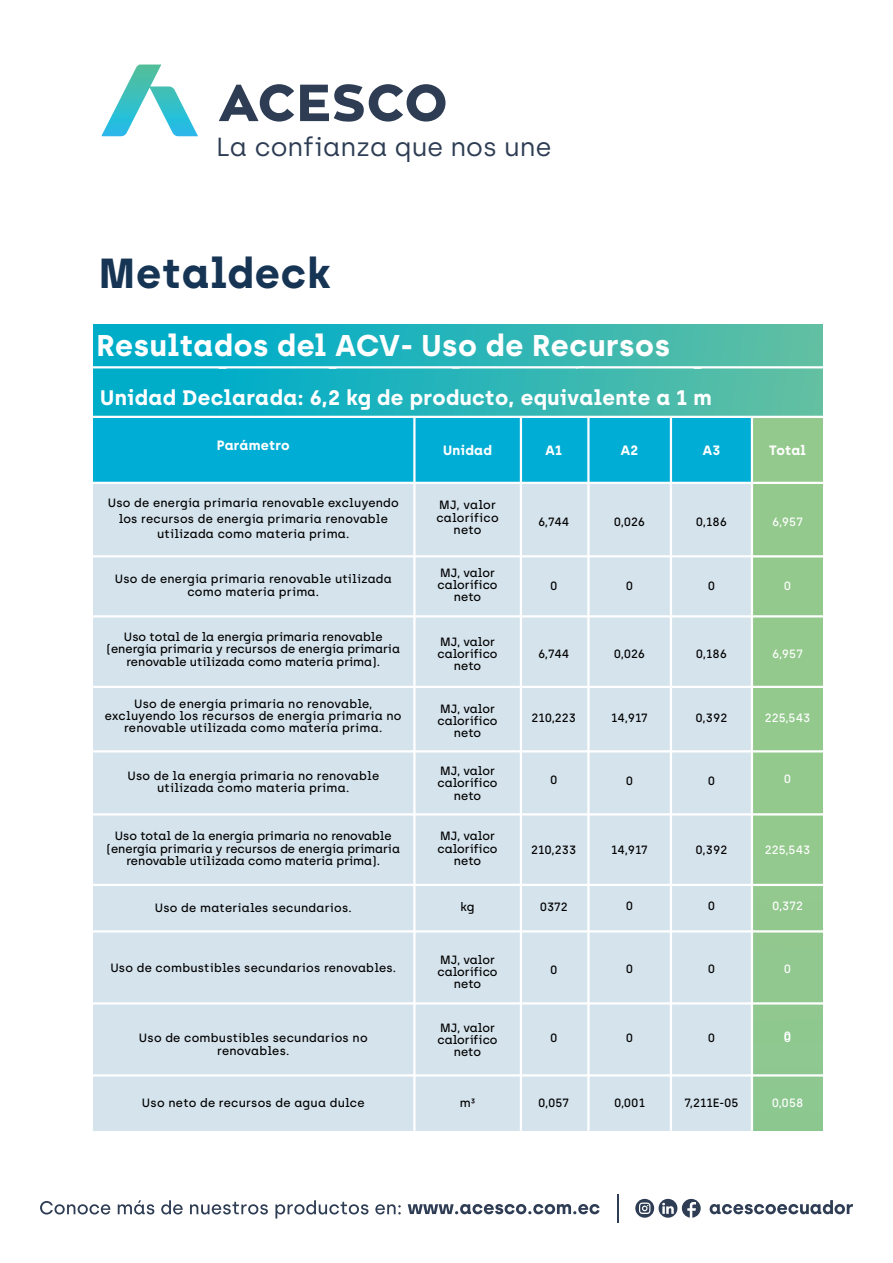
<style>
.page{position:relative;width:893px;height:1263px;background:#fff}
.page>*{position:absolute;margin:0;border:0;box-sizing:border-box;transform-origin:0 0}
.t1{font:700 42px "Archia";letter-spacing:.02em;color:#163454}
.t2{font:700 30px "Archia";letter-spacing:.02em;color:#fff}
.t3{font:26.1px "Archia";color:#2e3d54}
.t4{font:700 21px "Archia";letter-spacing:.02em;color:#fff}
.t5{font:700 13.5px "Archia";letter-spacing:.02em;color:#fff}
.t6{font:500 12px/12.3px "Archia";color:#000;text-align:center}
.t7{font:500 12px/12.3px "Archia";letter-spacing:.02em;color:#000;text-align:center}
.t8{font:500 12px "Archia";color:#fff}
</style>
<div class="page">
<svg style="left:219px;top:84px;width:75px;height:38px"></svg>
<svg style="left:300px;top:84px;width:145px;height:38px"></svg>
<svg style="left:102px;top:65px;width:96px;height:71px"></svg>
<svg style="left:40px;top:1201px;width:70px;height:13px"></svg>
<svg style="left:118px;top:1200px;width:36px;height:14px"></svg>
<svg style="left:161px;top:1200px;width:22px;height:14px"></svg>
<svg style="left:190px;top:1202px;width:78px;height:12px"></svg>
<svg style="left:275px;top:1200px;width:93px;height:18px"></svg>
<svg style="left:375px;top:1204px;width:26px;height:10px"></svg>
<svg style="left:710px;top:1200px;width:143px;height:14px"></svg>
<svg style="left:408px;top:1204px;width:192px;height:10px"></svg>
<svg style="left:635px;top:1199px;width:66px;height:19px"></svg>
<hr style="left:617px;top:1194px;width:2px;height:29px;background:#2e3d54">
<div style="left:410px;top:482px;width:342px;height:648px;background:#d5e3ec"></div>
<div style="left:93px;top:482px;width:317px;height:648px;background:#d5e3ec"></div>
<div style="left:93px;top:324px;width:729px;height:93px;background:linear-gradient(to right,#00abcf,#62c0a3)"></div>
<div style="left:93px;top:417px;width:659px;height:65px;background:#00add5"></div>
<div style="left:752px;top:417px;width:71px;height:714px;background:#94c98d"></div>
<hr style="left:90px;top:366px;width:733px;height:2px;background:#fff">
<hr style="left:90px;top:416px;width:733px;height:2px;background:#fff">
<hr style="left:90px;top:482px;width:733px;height:2px;background:#fff">
<hr style="left:90px;top:555px;width:733px;height:2px;background:#fff">
<hr style="left:90px;top:615px;width:733px;height:2px;background:#fff">
<hr style="left:90px;top:686px;width:733px;height:2px;background:#fff">
<hr style="left:90px;top:750px;width:733px;height:2px;background:#fff">
<hr style="left:90px;top:813px;width:733px;height:2px;background:#fff">
<hr style="left:90px;top:884px;width:733px;height:2px;background:#fff">
<hr style="left:90px;top:930px;width:733px;height:2px;background:#fff">
<hr style="left:90px;top:1002px;width:733px;height:2px;background:#fff">
<hr style="left:90px;top:1074px;width:733px;height:2px;background:#fff">
<hr style="left:751px;top:417px;width:2px;height:714px;background:#fff">
<hr style="left:670px;top:417px;width:2px;height:714px;background:#fff">
<hr style="left:587px;top:417px;width:3px;height:714px;background:#fff">
<hr style="left:520px;top:417px;width:2px;height:714px;background:#fff">
<hr style="left:413px;top:417px;width:3px;height:714px;background:#fff">
<h3 class="t3" style="left:216px;top:132px;width:337px">La confianza que nos une</h3>
<h1 class="t1" style="left:99px;top:248px;width:233px">Metaldeck</h1>
<h2 class="t2" style="left:97px;top:327px;width:575px">Resultados del ACV- Uso de Recursos</h2>
<h3 class="t4" style="left:100px;top:385px;width:613px">Unidad Declarada: 6,2 kg de producto, equivalente a 1 m</h3>
<p class="t5" style="left:217px;top:437px;width:74px">Parámetro</p>
<p class="t5" style="left:443px;top:442px;width:50px">Unidad</p>
<p class="t5" style="left:545px;top:442px;width:18px">A1</p>
<p class="t5" style="left:621px;top:442px;width:19px">A2</p>
<p class="t5" style="left:703px;top:442px;width:19px">A3</p>
<p class="t5" style="left:769px;top:442px;width:39px">Total</p>
<p class="t7" style="left:108px;top:495px;width:293px;line-height:15.3px">Uso de energía primaria renovable excluyendo los recursos de energía primaria renovable utilizada como materia prima.</p>
<p class="t7" style="left:115px;top:573px;width:279px">Uso de energía primaria renovable utilizada como materia prima.</p>
<p class="t6" style="left:107px;top:631px;width:295px">Uso total de la energía primaria renovable (energía primaria y recursos de energía primaria renovable utilizada como materia prima).</p>
<p class="t7" style="left:436px;top:499px;width:64px">MJ, valor calorífico neto</p>
<p class="t6" style="left:437px;top:566px;width:62px">MJ, valor calorífico neto</p>
<p class="t6" style="left:437px;top:635px;width:62px">MJ, valor calorífico neto</p>
<p class="t6" style="left:437px;top:702px;width:62px">MJ, valor calorífico neto</p>
<p class="t6" style="left:437px;top:765px;width:62px">MJ, valor calorífico neto</p>
<p class="t6" style="left:437px;top:830px;width:62px">MJ, valor calorífico neto</p>
<p class="t6" style="left:614px;top:516px;width:33px">0,026</p>
<p class="t6" style="left:696px;top:516px;width:33px">0,186</p>
<p class="t8" style="left:772px;top:515px;width:32px">6,957</p>
<p class="t6" style="left:538px;top:516px;width:33px">6,744</p>
<p class="t6" style="left:550px;top:580px;width:9px">0</p>
<p class="t6" style="left:626px;top:580px;width:9px">0</p>
<p class="t6" style="left:708px;top:580px;width:9px">0</p>
<p class="t8" style="left:784px;top:579px;width:9px">0</p>
<p class="t6" style="left:538px;top:648px;width:33px">6,744</p>
<p class="t6" style="left:614px;top:648px;width:33px">0,026</p>
<p class="t6" style="left:696px;top:648px;width:33px">0,186</p>
<p class="t8" style="left:772px;top:647px;width:32px">6,957</p>
<p class="t7" style="left:105px;top:697px;width:298px">Uso de energía primaria no renovable, excluyendo los recursos de energía primaria no renovable utilizada como materia prima.</p>
<p class="t6" style="left:531px;top:712px;width:46px">210,223</p>
<p class="t6" style="left:611px;top:712px;width:38px">14,917</p>
<p class="t6" style="left:696px;top:712px;width:33px">0,392</p>
<p class="t8" style="left:765px;top:711px;width:47px">225,543</p>
<p class="t7" style="left:127px;top:769px;width:253px">Uso de la energía primaria no renovable utilizada como materia prima.</p>
<p class="t6" style="left:550px;top:774px;width:9px">0</p>
<p class="t6" style="left:626px;top:774px;width:9px">0</p>
<p class="t6" style="left:708px;top:774px;width:9px">0</p>
<p class="t8" style="left:784px;top:772px;width:9px">0</p>
<p class="t6" style="left:106px;top:830px;width:295px">Uso total de la energía primaria no renovable (energía primaria y recursos de energía primaria renovable utilizada como materia prima).</p>
<p class="t7" style="left:155px;top:902px;width:198px">Uso de materiales secundarios.</p>
<p class="t6" style="left:531px;top:844px;width:46px">210,233</p>
<p class="t6" style="left:611px;top:844px;width:38px">14,917</p>
<p class="t6" style="left:696px;top:844px;width:33px">0,392</p>
<p class="t8" style="left:765px;top:843px;width:47px">225,543</p>
<p class="t6" style="left:540px;top:901px;width:30px">0372</p>
<p class="t6" style="left:626px;top:900px;width:9px">0</p>
<p class="t6" style="left:708px;top:900px;width:9px">0</p>
<p class="t8" style="left:772px;top:899px;width:32px">0,372</p>
<p class="t6" style="left:461px;top:900px;width:15px">kg</p>
<p class="t7" style="left:110px;top:961px;width:287px">Uso de combustibles secundarios renovables.</p>
<p class="t7" style="left:139px;top:1032px;width:230px">Uso de combustibles secundarios no renovables.</p>
<p class="t6" style="left:437px;top:953px;width:62px">MJ, valor calorífico neto</p>
<p class="t6" style="left:437px;top:1021px;width:62px">MJ, valor calorífico neto</p>
<p class="t6" style="left:550px;top:963px;width:9px">0</p>
<p class="t6" style="left:626px;top:962px;width:9px">0</p>
<p class="t6" style="left:708px;top:962px;width:9px">0</p>
<p class="t8" style="left:784px;top:962px;width:9px">0</p>
<p class="t6" style="left:550px;top:1030px;width:9px">0</p>
<p class="t6" style="left:627px;top:1030px;width:9px">0</p>
<p class="t6" style="left:704px;top:1030px;width:9px">0</p>
<p class="t8" style="left:784px;top:1029px;width:9px">0</p>
<p class="t6" style="left:550px;top:1032px;width:9px">0</p>
<p class="t6" style="left:626px;top:1032px;width:9px">0</p>
<p class="t6" style="left:708px;top:1032px;width:9px">0</p>
<p class="t8" style="left:784px;top:1031px;width:9px">0</p>
<p class="t7" style="left:142px;top:1097px;width:224px">Uso neto de recursos de agua dulce</p>
<p class="t6" style="left:460px;top:1097px;width:17px">m³</p>
<p class="t6" style="left:538px;top:1097px;width:32px">0,057</p>
<p class="t6" style="left:614px;top:1097px;width:32px">0,001</p>
<p class="t6" style="left:684px;top:1097px;width:56px">7,211E-05</p>
<p class="t8" style="left:772px;top:1096px;width:33px">0,058</p>
</div>
